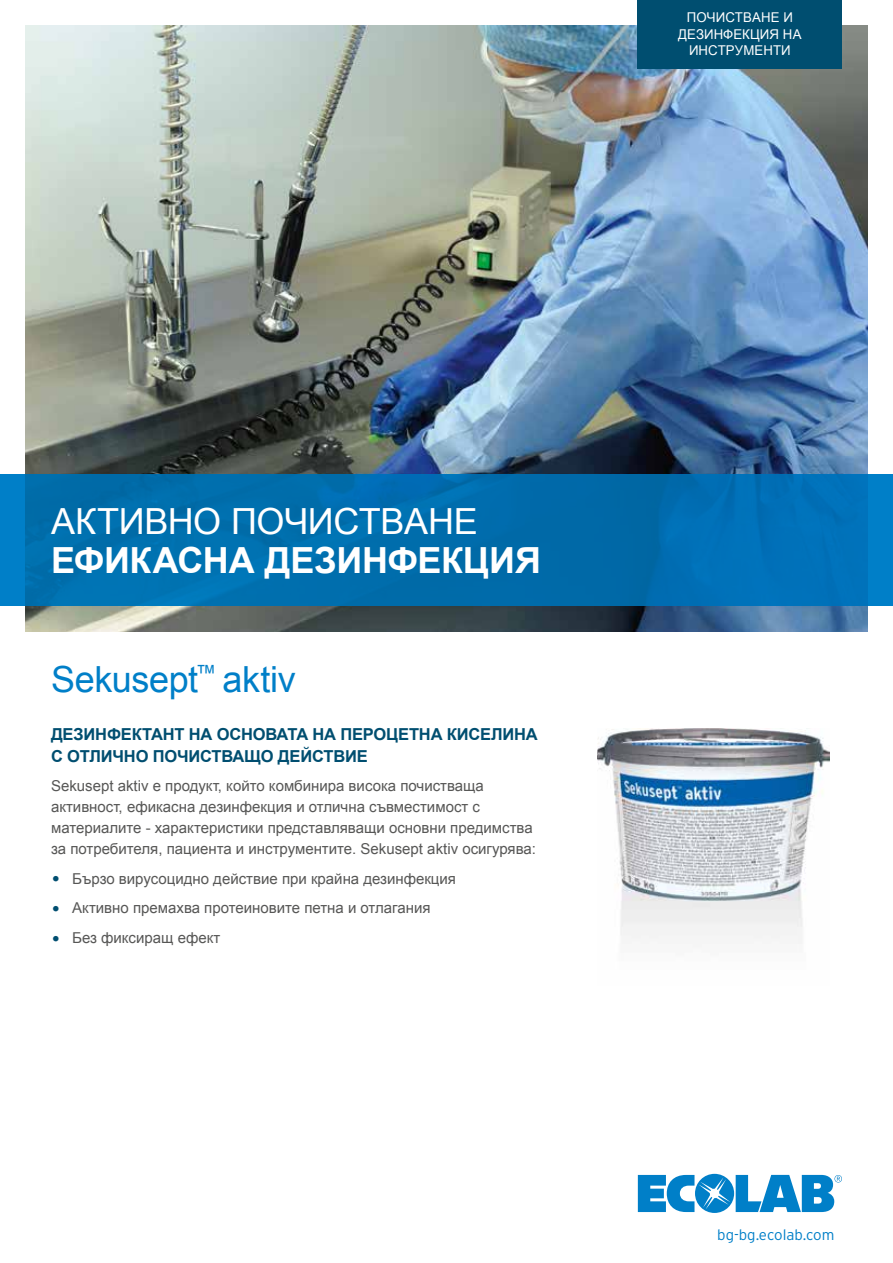
<style>
.page{position:relative;width:893px;height:1263px;background:#fff}
.page>*{position:absolute;margin:0;border:0;box-sizing:border-box;transform-origin:0 0}
.t1{font:700 36px "Arial";letter-spacing:-.01em;color:#fff}
.t2{font:36px "Arial";letter-spacing:-.01em;color:#fff}
.t3{font:36px "Arial";letter-spacing:-.01em;color:#007fc8}
.t4{font:700 16.5px/21.6px "Arial";letter-spacing:-.01em;color:#004e70}
.t5{font:15px/21px "Arial";color:#575756}
.t6{font:300 15px "Interstate";color:#007fc8}
.t7{font:13.5px/16.5px "Arial";letter-spacing:.005em;color:#fff;text-align:center}
.s1{font-family:"Interstate";font-weight:300;font-size:25.5px;color:#004e70}
</style>
<div class="page">
<img style="left:26px;top:26px;width:841px;height:605px">
<div style="left:638px;top:0;width:204px;height:68px;background:#004e70"></div>
<svg style="left:0;top:474px;width:893px;height:132px;background:#006eb0"></svg>
<img style="left:598px;top:728px;width:231px;height:216px">
<svg style="left:638px;top:1174px;width:204px;height:39px"></svg>
<p class="t7" style="left:678px;top:10px;width:125px">ПОЧИСТВАНЕ И<br>ДЕЗИНФЕКЦИЯ НА<br>ИНСТРУМЕНТИ</p>
<h1 class="t2" style="left:51px;top:497px;width:428px">АКТИВНО ПОЧИСТВАНЕ</h1>
<h1 class="t1" style="left:51px;top:536px;width:491px">ЕФИКАСНА ДЕЗИНФЕКЦИЯ</h1>
<h1 class="t3" style="left:51px;top:655px;width:246px">Sekusept<sup>™</sup> aktiv</h1>
<p class="t4" style="left:51px;top:724px;width:488px">ДЕЗИНФЕКТАНТ НА ОСНОВАТА НА ПЕРОЦЕТНА КИСЕЛИНА<br>С ОТЛИЧНО ПОЧИСТВАЩО ДЕЙСТВИЕ</p>
<p class="t5" style="left:51px;top:776px;width:486px">Sekusept aktiv е продукт, който комбинира висока почистваща активност, ефикасна дезинфекция и отлична съвместимост с материалите - характеристики представляващи основни предимства за потребителя, пациента и инструментите. Sekusept aktiv осигурява:</p>
<p class="t5" style="left:51px;top:868px;width:407px"><span class="s1">•</span> Бързо вирусоцидно действие при крайна дезинфекция</p>
<p class="t5" style="left:51px;top:898px;width:381px"><span class="s1">•</span> Активно премахва протеиновите петна и отлагания</p>
<p class="t5" style="left:51px;top:927px;width:171px"><span class="s1">•</span> Без фиксиращ ефект</p>
<p class="t6" style="left:717px;top:1226px;width:119px">bg-bg.ecolab.com</p>
</div>
